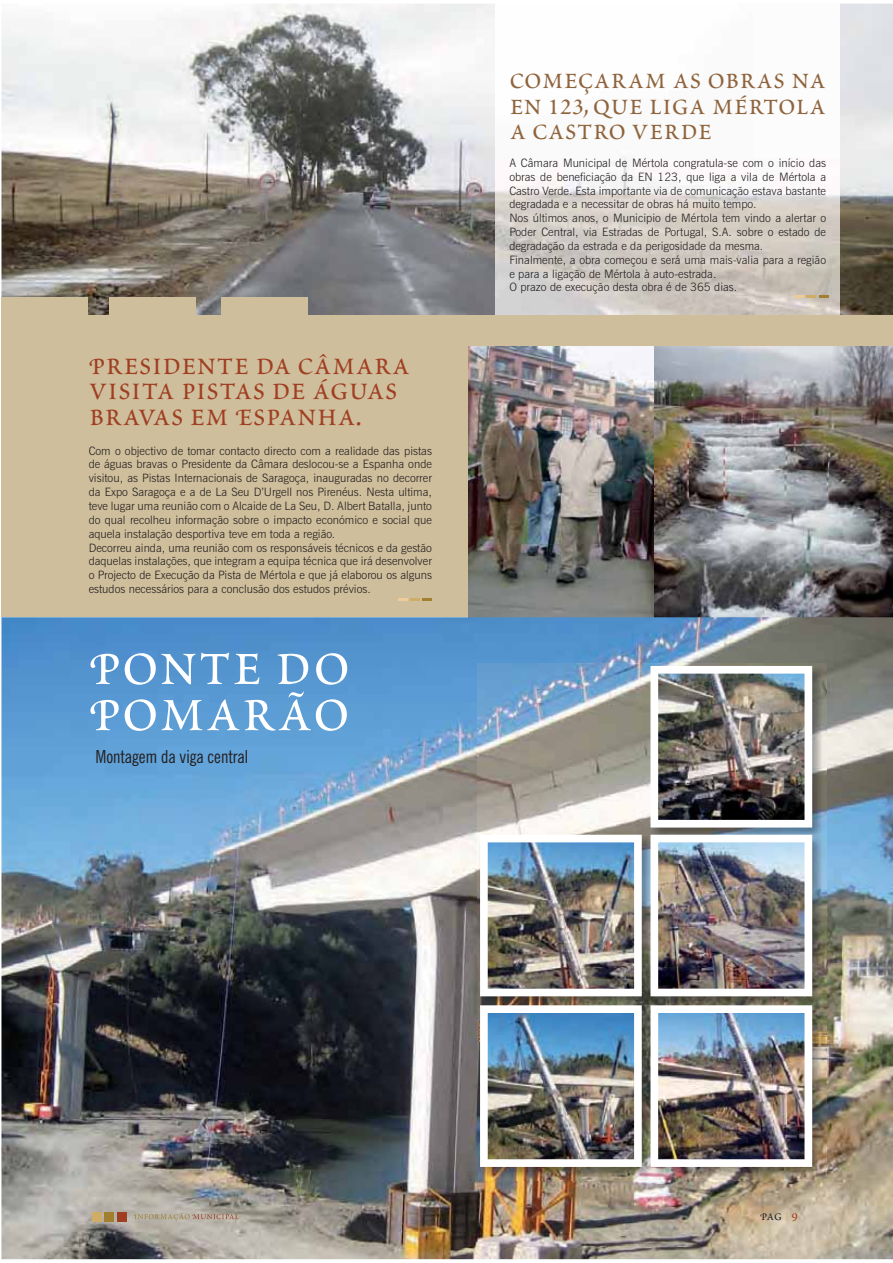
<style>
.page{position:relative;width:893px;height:1263px;background:#fff}
.page>*{position:absolute;margin:0;border:0;box-sizing:border-box;transform-origin:0 0}
.t1{font:70.5px "Poetica Roman Small Caps";color:#fff}
.t2{font:35.85px/25.7px "Poetica Roman Small Caps";color:#a03e22}
.t3{font:33.3px/25.7px "Poetica Roman Small Caps";color:#8f643d;text-align:justify}
.t4{font:condensed 18px "News Gothic BT";color:#231f20}
.t5{font:15.3px "Poetica Roman Small Caps";color:#231f20}
.t6{font:300 11.55px/13.8px "News Gothic BT";color:#231f20}
.s1{font-family:"DIN";font-weight:300;font-size:10.2px;color:#d0ad67}
.s2{font-size:18px;color:#a03e22}
</style>
<div class="page">
<img style="left:1px;top:4px;width:891px;height:311px">
<img style="left:495px;top:4px;width:344px;height:311px">
<div style="left:1px;top:315px;width:891px;height:302px;background:#cebe9b"></div>
<img style="left:468px;top:346px;width:186px;height:271px">
<img style="left:654px;top:346px;width:238px;height:271px">
<img style="left:1px;top:617px;width:891px;height:642px">
<div style="left:92px;top:1212px;width:10px;height:9px;background:#d0ad67"></div>
<div style="left:104px;top:1212px;width:10px;height:9px;background:#a17f2e"></div>
<div style="left:117px;top:1212px;width:9px;height:9px;background:#a03e22"></div>
<svg style="left:134px;top:1213px;width:105px;height:8px"></svg>
<div style="left:1px;top:298px;width:87px;height:23px;background:#cebe9b"></div>
<div style="left:109px;top:298px;width:87px;height:23px;background:#cebe9b"></div>
<div style="left:221px;top:298px;width:86px;height:23px;background:#cebe9b"></div>
<img style="left:478px;top:664px;width:348px;height:516px">
<img style="left:650px;top:666px;width:162px;height:162px">
<img style="left:480px;top:835px;width:161px;height:161px">
<img style="left:480px;top:1005px;width:161px;height:162px">
<img style="left:650px;top:835px;width:162px;height:161px">
<img style="left:650px;top:1005px;width:162px;height:162px">
<svg style="left:398px;top:598px;width:34px;height:3px"></svg>
<svg style="left:794px;top:295px;width:34px;height:3px"></svg>
<h2 class="t2" style="left:89px;top:353px;width:323px">Presidente da Câmara visita pistas de águas bravas em Espanha.</h2>
<p class="t6" style="left:89px;top:445px;width:345px">Com o objectivo de tomar contacto directo com a realidade das pistas de águas bravas o Presidente da Câmara deslocou-se a Espanha onde visitou, as Pistas Internacionais de Saragoça, inauguradas no decorrer da Expo Saragoça e a de La Seu D’Urgell nos Pirenéus. Nesta ultima, teve lugar uma reunião com o Alcaide de La Seu, D. Albert Batalla, junto do qual recolheu informação sobre o impacto económico e social que aquela instalação desportiva teve em toda a região.<br>Decorreu ainda, uma reunião com os responsáveis técnicos e da gestão daquelas instalações, que integram a equipa técnica que irá desenvolver o Projecto de Execução da Pista de Mértola e que já elaborou os alguns estudos necessários para a conclusão dos estudos prévios.</p>
<h1 class="t1" style="left:89px;top:633px;width:263px">Ponte do</h1>
<h1 class="t1" style="left:89px;top:679px;width:263px">Pomarão</h1>
<h3 class="t4" style="left:95px;top:750px;width:154px">Montagem da viga central</h3>
<h3 class="t3" style="left:509px;top:68px;width:318px">Começaram as obras na en 123, que liga mértola a castro verde</h3>
<p class="t6" style="left:509px;top:157px;width:318px">A Câmara Municipal de Mértola congratula-se com o início das obras de beneficiação da EN 123, que liga a vila de Mértola a Castro Verde. Esta importante via de comunicação estava bastante degradada e a necessitar de obras há muito tempo.<br>Nos últimos anos, o Municipio de Mértola tem vindo a alertar o Poder Central, via Estradas de Portugal, S.A. sobre o estado de degradação da estrada e da perigosidade da mesma.<br>Finalmente, a obra começou e será uma mais-valia para a região e para a ligação de Mértola à auto-estrada.<br>O prazo de execução desta obra é de 365 dias.</p>
<h3 class="t5" style="left:760px;top:1209px;width:39px">Pag <span class="s1">|</span><span class="s2">9</span></h3>
</div>
